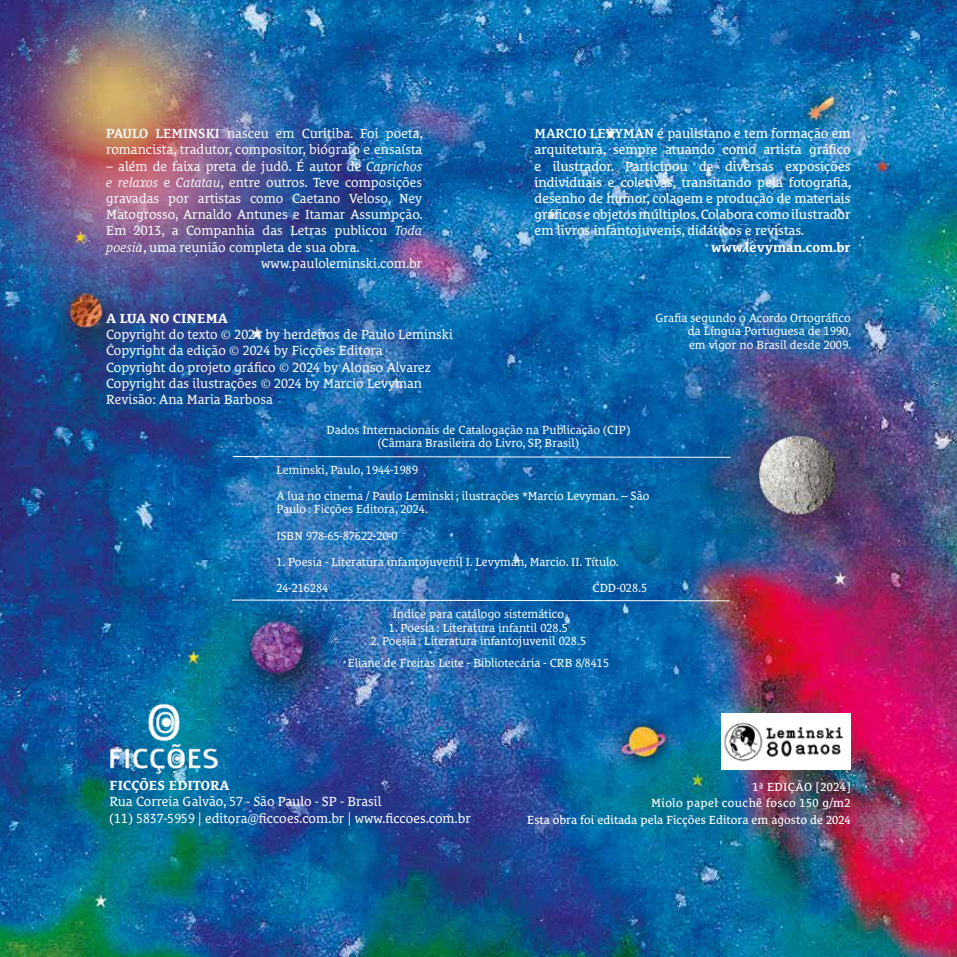
<style>
.page{position:relative;width:957px;height:957px;background:#fff}
.page>*{position:absolute;margin:0;border:0;box-sizing:border-box;transform-origin:0 0}
.t1{font:13.5px/16.2px "Le Monde Courrier Std";color:#fff}
.t2{font:13.5px/16.2px "Le Monde Courrier Std";letter-spacing:-.005em;color:#fff;text-align:justify}
.t3{font:700 13.5px "Le Monde Courrier Std";color:#fff}
.t4{font:12px/13.5px "Le Monde Courrier Std";color:#fff}
.t5{font:12px/16.2px "Le Monde Courrier Std";color:#fff;text-align:right}
.s1{font-weight:600}
.s2{font-style:italic}
</style>
<div class="page">
<img style="left:0;top:0;width:957px;height:957px">
<svg style="left:232px;top:456px;width:499px;height:2px"></svg>
<svg style="left:231px;top:599px;width:499px;height:2px"></svg>
<img style="left:106px;top:700px;width:115px;height:79px">
<img style="left:721px;top:714px;width:129px;height:56px">
<p class="t1" style="left:106px;top:125px;width:318px"><span class="s1">PAULO LEMINSKI</span> nasceu em Curitiba. Foi poeta, romancista, tradutor, compositor, biógrafo e ensaísta</p>
<p class="t1" style="left:106px;top:158px;width:317px">– além de faixa preta de judô. É autor de <span class="s2">Caprichos</span></p>
<p class="t1" style="left:106px;top:174px;width:317px"><span class="s2">e relaxos</span> e <span class="s2">Catatau</span>, entre outros. Teve composições</p>
<p class="t1" style="left:106px;top:190px;width:317px">gravadas por artistas como Caetano Veloso, Ney</p>
<p class="t1" style="left:106px;top:206px;width:318px">Matogrosso, Arnaldo Antunes e Itamar Assumpção.</p>
<p class="t1" style="left:106px;top:223px;width:317px">Em 2013, a Companhia das Letras publicou <span class="s2">Toda</span></p>
<p class="t1" style="left:106px;top:239px;width:255px"><span class="s2">poesia</span>, uma reunião completa de sua obra.</p>
<p class="t1" style="left:261px;top:255px;width:163px">www.pauloleminski.com.br</p>
<p class="t2" style="left:534px;top:125px;width:318px"><span class="s1">MARCIO LEVYMAN</span> é paulistano e tem formação em arquitetura, sempre atuando como artista gráfico e ilustrador. Participou de diversas exposições individuais e coletivas, transitando pela fotografia, desenho de humor, colagem e produção de materiais gráficos e objetos múltiplos. Colabora como ilustrador em livros infantojuvenis, didáticos e revistas.</p>
<p class="t3" style="left:711px;top:239px;width:141px">www.levyman.com.br</p>
<p class="t4" style="left:688px;top:311px;width:165px;text-align:justify;text-indent:-32px">Grafia segundo o Acordo Ortográfico da Língua Portuguesa de 1990, em vigor no Brasil desde 2009.</p>
<p class="t3" style="left:106px;top:310px;width:123px">A LUA NO CINEMA</p>
<p class="t1" style="left:106px;top:326px;width:348px">Copyright do texto © 2024 by herdeiros de Paulo Leminski Copyright da edição © 2024 by Ficções Editora<br>Copyright do projeto gráfico © 2024 by Alonso Alvarez Copyright das ilustrações © 2024 by Marcio Levyman Revisão: Ana Maria Barbosa</p>
<p class="t4" style="left:326px;top:423px;width:305px;text-align:center">Dados Internacionais de Catalogação na Publicação (CIP) (Câmara Brasileira do Livro, SP, Brasil)</p>
<p class="t4" style="left:276px;top:456px;width:374px;line-height:26.2px">Leminski, Paulo, 1944-1989<br>A lua no cinema / Paulo Leminski ; ilustrações *Marcio Levyman. -- São</p>
<p class="t4" style="left:276px;top:496px;width:153px;line-height:26.2px">Paulo : Ficções Editora, 2024.<br>ISBN 978-65-87622-20-0</p>
<p class="t4" style="left:276px;top:548px;width:344px;line-height:26.2px">1. Poesia - Literatura infantojuvenil I. Levyman, Marcio. II. Título.<br>24-216284</p>
<p class="t4" style="left:592px;top:581px;width:56px">CDD-028.5</p>
<p class="t4" style="left:393px;top:607px;width:173px">Índice para catálogo sistemático</p>
<p class="t4" style="left:389px;top:621px;width:180px">1. Poesia : Literatura infantil 028.5</p>
<p class="t4" style="left:348px;top:630px;width:263px;line-height:22px;text-align:center">2. Poesia : Literatura infantojuvenil 028.5<br>Eliane de Freitas Leite - Bibliotecária - CRB 8/8415</p>
<p class="t3" style="left:109px;top:777px;width:122px">FICÇÕES EDITORA</p>
<p class="t1" style="left:109px;top:793px;width:363px">Rua Correia Galvão, 57 - São Paulo - SP - Brasil<br>(11) 5837-5959 | editora@ficcoes.com.br | www.ficcoes.com.br</p>
<p class="t5" style="left:527px;top:779px;width:325px">1ª EDIÇÃO [2024]<br>Miolo papel couchê fosco 150 g/m2<br>Esta obra foi editada pela Ficções Editora em agosto de 2024</p>
</div>
